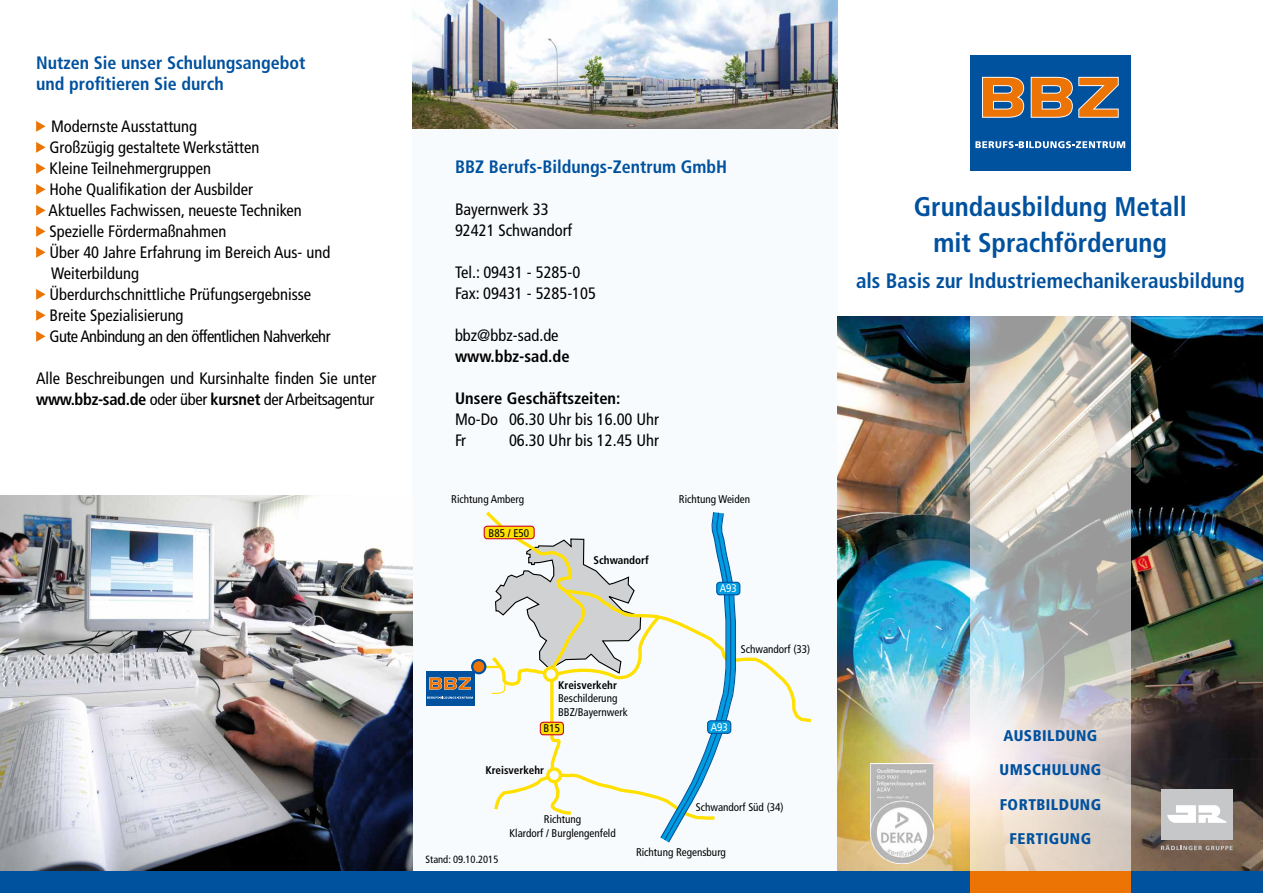
<style>
.page{position:relative;width:1263px;height:893px;background:#fff}
.page>*{position:absolute;margin:0;border:0;box-sizing:border-box;transform-origin:0 0}
.t1{font:700 condensed 27px/36px "Frutiger";color:#00519e;text-align:center}
.t2{font:700 condensed 21px "Frutiger";color:#00519e}
.t3{font:700 condensed 18px/21px "Frutiger";color:#00519e}
.t4{font:condensed 16.5px/21px "Frutiger";color:#000}
.t5{font:700 condensed 16.5px "Frutiger";color:#000}
.t6{font:900 condensed 15.45px "Frutiger";letter-spacing:.03em;color:#00519e}
.t7{font:condensed 11.1px/13.4px "Frutiger";color:#000;text-align:center}
.t8{font:700 condensed 11.1px "Frutiger";color:#000}
.t9{font:condensed 11.1px "Frutiger";color:#fff}
.t10{font:condensed 10.5px "Frutiger";color:#000}
.s1{font-weight:700}
</style>
<div class="page">
<div style="left:970px;top:55px;width:160px;height:116px;background:#00519e"></div>
<svg style="left:975px;top:141px;width:150px;height:7px"></svg>
<svg style="left:982px;top:77px;width:42px;height:41px;background:#c38043"></svg>
<svg style="left:1031px;top:77px;width:88px;height:41px"></svg>
<div style="left:412px;top:129px;width:426px;height:750px;background:#f8fbfd"></div>
<img style="left:0;top:495px;width:412px;height:377px">
<img style="left:838px;top:317px;width:425px;height:555px">
<svg style="left:1161px;top:845px;width:72px;height:5px"></svg>
<div style="left:1161px;top:789px;width:72px;height:50px;background:#c6c7c8"></div>
<svg style="left:1167px;top:805px;width:59px;height:18px"></svg>
<svg style="left:970px;top:317px;width:160px;height:555px;background:#c9c7c2"></svg>
<div style="left:472px;top:660px;width:13px;height:13px;background:#ec7405;border-radius:50%"></div>
<div style="left:471px;top:659px;width:15px;height:15px;border:2px solid #00519e;border-radius:50%"></div>
<div style="left:426px;top:671px;width:48px;height:34px;background:#00519e"></div>
<svg style="left:427px;top:697px;width:46px;height:2px"></svg>
<svg style="left:429px;top:677px;width:42px;height:13px"></svg>
<svg style="left:36px;top:121px;width:10px;height:11px"></svg>
<svg style="left:36px;top:142px;width:10px;height:11px"></svg>
<svg style="left:36px;top:163px;width:10px;height:11px"></svg>
<svg style="left:36px;top:184px;width:10px;height:11px"></svg>
<svg style="left:36px;top:205px;width:10px;height:11px"></svg>
<svg style="left:36px;top:226px;width:10px;height:11px"></svg>
<svg style="left:36px;top:247px;width:10px;height:11px"></svg>
<svg style="left:36px;top:289px;width:10px;height:11px"></svg>
<svg style="left:36px;top:310px;width:10px;height:11px"></svg>
<svg style="left:36px;top:331px;width:10px;height:11px"></svg>
<svg style="left:482px;top:511px;width:330px;height:332px"></svg>
<div style="left:0;top:872px;width:1263px;height:21px;background:#00519e"></div>
<img style="left:412px;top:0;width:426px;height:129px">
<div style="left:970px;top:872px;width:160px;height:21px;background:#ec7405"></div>
<img style="left:871px;top:764px;width:62px;height:99px">
<p class="t3" style="left:36px;top:52px;width:271px">Nutzen Sie unser Schulungsangebot und profitieren Sie durch</p>
<p class="t4" style="left:49px;top:116px;width:283px">Modernste Ausstattung<br>Großzügig gestaltete Werkstätten<br>Kleine Teilnehmergruppen<br>Hohe Qualifikation der Ausbilder<br>Aktuelles Fachwissen, neueste Techniken Spezielle Fördermaßnahmen<br>Über 40 Jahre Erfahrung im Bereich Aus- und Weiterbildung<br>Überdurchschnittliche Prüfungsergebnisse Breite Spezialisierung<br>Gute Anbindung an den öffentlichen Nahverkehr</p>
<p class="t4" style="left:36px;top:368px;width:342px">Alle Beschreibungen und Kursinhalte finden Sie unter <span class="s1">www.bbz-sad.de</span> oder über <span class="s1">kursnet</span> der Arbeitsagentur</p>
<p class="t3" style="left:455px;top:156px;width:274px">BBZ Berufs-Bildungs-Zentrum GmbH</p>
<p class="t4" style="left:455px;top:199px;width:119px">Bayernwerk 33<br>92421 Schwandorf</p>
<p class="t4" style="left:455px;top:262px;width:142px">Tel.: 09431 - 5285-0<br>Fax: 09431 - 5285-105</p>
<p class="t4" style="left:455px;top:325px;width:105px">bbz@bbz-sad.de</p>
<p class="t5" style="left:455px;top:346px;width:116px">www.bbz-sad.de</p>
<p class="t5" style="left:455px;top:388px;width:167px">Unsere Geschäftszeiten:</p>
<p class="t4" style="left:455px;top:409px;width:206px">Mo-Do 06.30 Uhr bis 16.00 Uhr<br>Fr</p>
<p class="t4" style="left:509px;top:430px;width:152px">06.30 Uhr bis 12.45 Uhr</p>
<p class="t7" style="left:451px;top:493px;width:74px">Richtung Amberg</p>
<p class="t7" style="left:679px;top:493px;width:73px">Richtung Weiden</p>
<p class="t7" style="left:489px;top:526px;width:42px">B85 / E50</p>
<p class="t8" style="left:594px;top:554px;width:57px">Schwandorf</p>
<p class="t8" style="left:558px;top:679px;width:60px">Kreisverkehr</p>
<p class="t7" style="left:558px;top:692px;width:71px;text-align:left">Beschilderung<br>BBZ/Bayernwerk</p>
<p class="t7" style="left:544px;top:722px;width:18px">B15</p>
<p class="t8" style="left:485px;top:763px;width:60px">Kreisverkehr</p>
<p class="t7" style="left:509px;top:813px;width:108px">Richtung<br>Klardorf / Burglengenfeld</p>
<p class="t9" style="left:720px;top:582px;width:19px">A93</p>
<p class="t7" style="left:741px;top:642px;width:71px">Schwandorf (33)</p>
<p class="t9" style="left:711px;top:721px;width:19px">A93</p>
<p class="t7" style="left:696px;top:800px;width:89px">Schwandorf Süd (34)</p>
<p class="t10" style="left:426px;top:853px;width:74px">Stand: 09.10.2015</p>
<p class="t7" style="left:636px;top:845px;width:91px">Richtung Regensburg</p>
<h1 class="t1" style="left:914px;top:189px;width:275px">Grundausbildung Metall mit Sprachförderung</h1>
<p class="t2" style="left:856px;top:268px;width:390px">als Basis zur Industriemechanikerausbildung</p>
<p class="t6" style="left:1003px;top:726px;width:95px">AUSBILDUNG</p>
<p class="t6" style="left:999px;top:761px;width:103px">UMSCHULUNG</p>
<p class="t6" style="left:1000px;top:795px;width:103px">FORTBILDUNG</p>
<p class="t6" style="left:1010px;top:829px;width:83px">FERTIGUNG</p>
</div>
